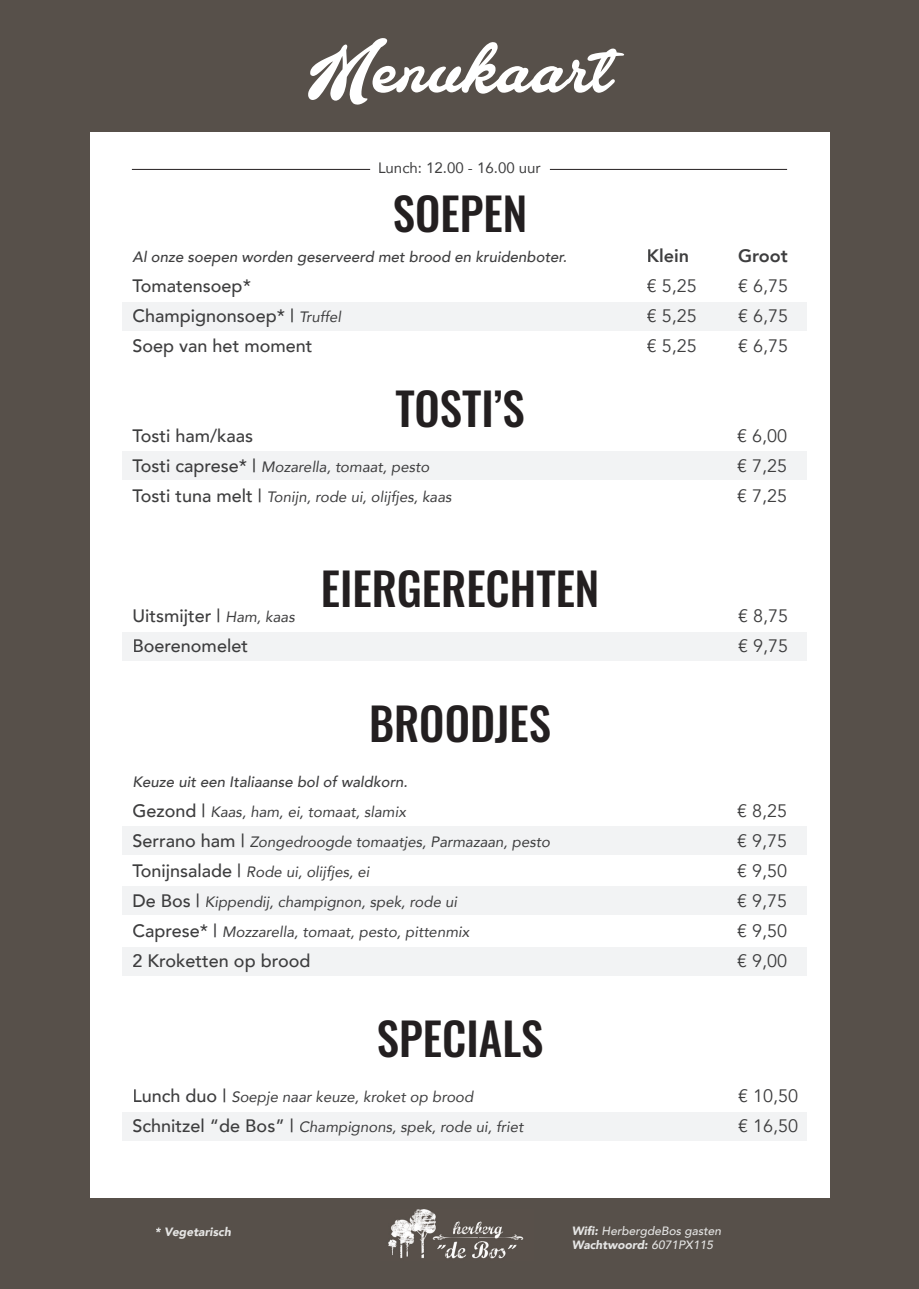
<style>
.page{position:relative;width:919px;height:1289px;background:#fff}
.page>*{position:absolute;margin:0;border:0;box-sizing:border-box;transform-origin:0 0}
.t1{font:75px "Barley Script PERSONALUSE";letter-spacing:.01em;color:#fff}
.t2{font:45px "Oswald";color:#231f20}
.t3{font:500 18px/30px "Avenir";color:#3e3e3f}
.t4{font:18px "Avenir";color:#3e3e3f}
.t5{font:500 18px/30px "Avenir";color:#3d3d3e}
.t6{font:18px "Avenir";color:#3d3d3e}
.t7{font:800 18px "Avenir";color:#3e3e3f}
.t8{font:italic 15px/30px "Avenir";color:#3e3e3f}
.t9{font:italic 500 15px "Avenir";color:#3e3e3f}
.t10{font:15px "Avenir";color:#3e3e3f}
.t11{font:italic 500 12px/14.4px "Avenir";color:#e5e5e4}
.t12{font:italic 900 12px "Avenir";color:#e5e5e4}
.s1{color:#3d3d3e}
.s2{font-weight:400;font-style:italic;font-size:15px;color:#3d3d3e}
.s3{font-weight:500;font-style:normal;font-size:18px;color:#3d3d3e}
.s4{font-weight:500;font-style:normal;font-size:18px}
.s5{color:#3e3e3f}
.s6{font-weight:400;font-style:italic;font-size:15px;color:#3e3e3f}
.s7{font-weight:900}
</style>
<div class="page">
<div style="left:0;top:0;width:918px;height:1288px;background:#57504a"></div>
<div style="left:90px;top:132px;width:739px;height:1065px;background:#fff"></div>
<div style="left:122px;top:302px;width:684px;height:29px;background:#f2f3f4"></div>
<div style="left:122px;top:451px;width:684px;height:29px;background:#f2f3f4"></div>
<div style="left:122px;top:631px;width:684px;height:29px;background:#f2f3f4"></div>
<div style="left:122px;top:825px;width:684px;height:29px;background:#f2f3f4"></div>
<div style="left:122px;top:886px;width:684px;height:29px;background:#f2f3f4"></div>
<div style="left:122px;top:947px;width:684px;height:28px;background:#f2f3f4"></div>
<div style="left:122px;top:1112px;width:684px;height:28px;background:#f2f3f4"></div>
<img style="left:388px;top:1209px;width:136px;height:50px">
<hr style="left:550px;top:169px;width:237px;height:1px;background:#231f20">
<hr style="left:132px;top:169px;width:238px;height:1px;background:#231f20">
<h1 class="t1" style="left:308px;top:19px;width:305px">Menukaart</h1>
<p class="t10" style="left:378px;top:156px;width:164px">Lunch: 12.00 - 16.00 uur</p>
<h2 class="t2" style="left:393px;top:173px;width:136px">SOEPEN</h2>
<p class="t9" style="left:132px;top:248px;width:436px">Al onze soepen worden geserveerd met brood en kruidenboter.</p>
<p class="t3" style="left:132px;top:270px;width:210px">Tomatensoep*<br><span class="s1">Champignonsoep* |</span> <span class="s2">Truffel<br></span>Soep van het moment</p>
<h2 class="t2" style="left:395px;top:368px;width:131px">TOSTI’S</h2>
<p class="t3" style="left:132px;top:420px;width:122px">Tosti ham/kaas</p>
<p class="t8" style="left:132px;top:451px;width:320px"><span class="s3">Tosti caprese* |</span> <span class="s1">Mozarella, tomaat, pesto<br></span><span class="s4">Tosti tuna melt |</span> Tonijn, rode ui, olijfjes, kaas</p>
<p class="t5" style="left:132px;top:600px;width:164px"><span class="s5">Uitsmijter |</span> <span class="s6">Ham, kaas<br></span>Boerenomelet</p>
<h2 class="t2" style="left:321px;top:548px;width:280px">EIERGERECHTEN</h2>
<h2 class="t2" style="left:369px;top:683px;width:183px">BROODJES</h2>
<p class="t9" style="left:132px;top:773px;width:277px">Keuze uit een Italiaanse bol of waldkorn.</p>
<p class="t8" style="left:132px;top:796px;width:419px"><span class="s4">Gezond |</span> Kaas, ham, ei, tomaat, slamix<br><span class="s3">Serrano ham |</span> <span class="s1">Zongedroogde tomaatjes, Parmazaan, pesto </span><span class="s4">Tonijnsalade |</span> Rode ui, olijfjes, ei<br><span class="s3">De Bos |</span> <span class="s1">Kippendij, champignon, spek, rode ui<br></span><span class="s4">Caprese* |</span> Mozzarella, tomaat, pesto, pittenmix</p>
<p class="t5" style="left:132px;top:945px;width:179px">2 Kroketten op brood</p>
<h2 class="t2" style="left:377px;top:998px;width:168px">SPECIALS</h2>
<p class="t8" style="left:132px;top:1081px;width:392px"><span class="s4">Lunch duo |</span> Soepje naar keuze, kroket op brood<br><span class="s3">Schnitzel “de Bos” |</span> <span class="s1">Champignons, spek, rode ui, friet</span></p>
<p class="t7" style="left:646px;top:241px;width:44px">Klein</p>
<p class="t7" style="left:738px;top:241px;width:51px">Groot</p>
<p class="t4" style="left:646px;top:275px;width:52px">€ 5,25</p>
<p class="t6" style="left:646px;top:305px;width:52px">€ 5,25</p>
<p class="t4" style="left:646px;top:335px;width:52px">€ 5,25</p>
<p class="t4" style="left:738px;top:275px;width:52px">€ 6,75</p>
<p class="t6" style="left:738px;top:305px;width:52px">€ 6,75</p>
<p class="t4" style="left:738px;top:335px;width:52px">€ 6,75</p>
<p class="t4" style="left:737px;top:425px;width:52px">€ 6,00</p>
<p class="t6" style="left:737px;top:455px;width:52px">€ 7,25</p>
<p class="t4" style="left:737px;top:485px;width:52px">€ 7,25</p>
<p class="t4" style="left:738px;top:605px;width:52px">€ 8,75</p>
<p class="t6" style="left:738px;top:635px;width:52px">€ 9,75</p>
<p class="t4" style="left:737px;top:800px;width:52px">€ 8,25</p>
<p class="t6" style="left:737px;top:830px;width:52px">€ 9,75</p>
<p class="t4" style="left:737px;top:860px;width:52px">€ 9,50</p>
<p class="t6" style="left:737px;top:890px;width:52px">€ 9,75</p>
<p class="t4" style="left:737px;top:920px;width:52px">€ 9,50</p>
<p class="t6" style="left:737px;top:950px;width:52px">€ 9,00</p>
<p class="t4" style="left:738px;top:1085px;width:62px">€ 10,50</p>
<p class="t6" style="left:738px;top:1115px;width:62px">€ 16,50</p>
<p class="t12" style="left:155px;top:1221px;width:78px">* Vegetarisch</p>
<p class="t11" style="left:571px;top:1223px;width:151px"><span class="s7">Wifi:</span> HerbergdeBos gasten<br><span class="s7">Wachtwoord:</span> 6071PX115</p>
</div>
